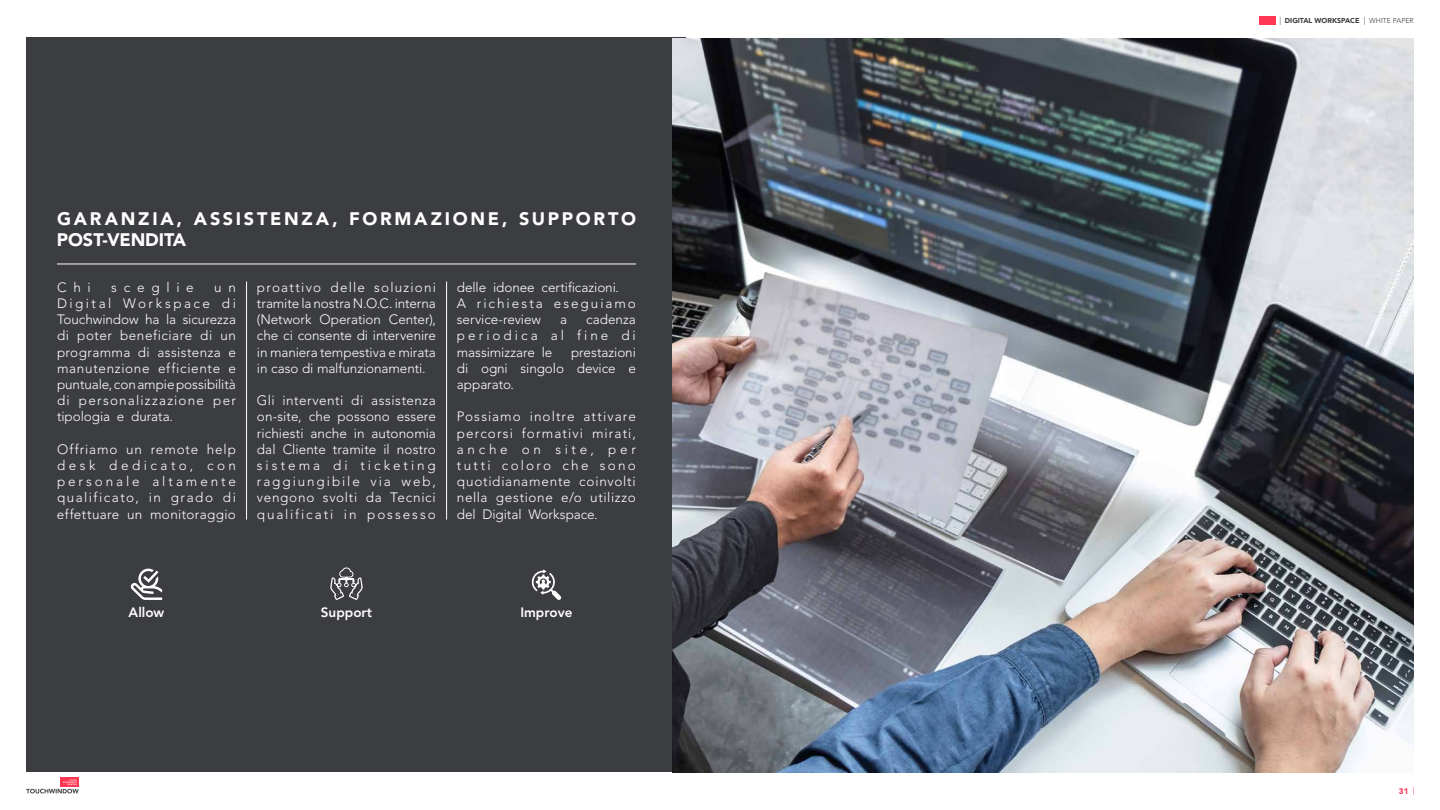
<style>
.page{position:relative;width:1440px;height:810px;background:#fff}
.page>*{position:absolute;margin:0;border:0;box-sizing:border-box;transform-origin:0 0}
.t1{font:900 18px/21.6px "Avenir LT Std";letter-spacing:.15em;color:#fff}
.t2{font:300 13.5px/16.2px "Avenir LT Std";letter-spacing:.02em;color:#fff;text-align:justify}
.t3{font:300 13.5px/16.2px "Avenir LT Std";color:#fff}
.t4{font:800 13.5px "Avenir LT Std";color:#fff}
.t5{font:300 13.5px "Avenir LT Std";letter-spacing:.505em;color:#fff}
.t6{font:900 8.1px "Avenir LT Std";color:#ff3654}
.t7{font:900 7.05px "Avenir LT Std";color:#3c3d41}
.s1{font-weight:300;font-size:8.1px}
.s2{font-weight:300}
</style>
<div class="page">
<div style="left:26px;top:38px;width:660px;height:734px;background:#3c3d41"></div>
<img style="left:673px;top:38px;width:741px;height:734px">
<div style="left:1259px;top:16px;width:16px;height:8px;background:#ff3654"></div>
<div style="left:60px;top:777px;width:19px;height:10px;background:#ff3654"></div>
<svg style="left:26px;top:779px;width:53px;height:15px"></svg>
<hr style="left:57px;top:264px;width:579px;height:1px;background:#fff">
<svg style="left:131px;top:569px;width:31px;height:31px"></svg>
<svg style="left:531px;top:569px;width:30px;height:31px"></svg>
<svg style="left:330px;top:567px;width:33px;height:33px"></svg>
<hr style="left:246px;top:282px;width:1px;height:238px;background:#fff">
<hr style="left:446px;top:282px;width:1px;height:238px;background:#fff">
<h1 class="t1" style="left:57px;top:207px;width:580px">GARANZIA, ASSISTENZA, FORMAZIONE, SUPPORTO<br>POST-VENDITA</h1>
<p class="t2" style="left:57px;top:279px;width:35px">Chi</p>
<p class="t5" style="left:111px;top:279px;width:84px">sceglie</p>
<p class="t2" style="left:57px;top:279px;width:181px;text-indent:157px">u n Digital Workspace di Touchwindow ha la sicurezza di poter beneficiare di un programma di assistenza e manutenzione efficiente e puntuale, con ampie possibilità di personalizzazione per tipologia e durata.</p>
<p class="t2" style="left:57px;top:441px;width:181px">Offriamo un remote help desk dedicato, con personale altamente qualificato, in grado di effettuare un monitoraggio</p>
<p class="t2" style="left:257px;top:279px;width:181px">proattivo delle soluzioni tramite la nostra N.O.C. interna (Network Operation Center), che ci consente di intervenire in maniera tempestiva e mirata in caso di malfunzionamenti.</p>
<p class="t2" style="left:257px;top:392px;width:181px">Gli interventi di assistenza on-site, che possono essere richiesti anche in autonomia dal Cliente tramite il nostro sistema di ticketing raggiungibile via web, vengono svolti da Tecnici qualificati in possesso</p>
<p class="t3" style="left:457px;top:279px;width:181px">delle idonee certificazioni.<br>A richiesta eseguiamo service-review</p>
<p class="t2" style="left:457px;top:311px;width:181px;text-indent:129px">cadenza periodica al fine di massimizzare le</p>
<p class="t2" style="left:560px;top:311px;width:9px">a</p>
<p class="t2" style="left:457px;top:344px;width:181px;text-indent:114px">prestazioni di ogni singolo device e apparato.</p>
<p class="t2" style="left:457px;top:409px;width:181px">Possiamo inoltre attivare percorsi formativi mirati, anche on site, per tutti coloro che sono quotidianamente coinvolti nella gestione e/o utilizzo del Digital Workspace.</p>
<p class="t4" style="left:129px;top:605px;width:37px">Allow</p>
<p class="t4" style="left:321px;top:605px;width:53px">Support</p>
<p class="t4" style="left:520px;top:605px;width:54px">Improve</p>
<p class="t7" style="left:1279px;top:16px;width:136px"><span class="s1">|</span> DIGITAL WORKSPACE <span class="s1">|</span> <span class="s2">WHITE PAPER</span></p>
<p class="t6" style="left:1399px;top:786px;width:17px">31 <span class="s2">|</span></p>
</div>
